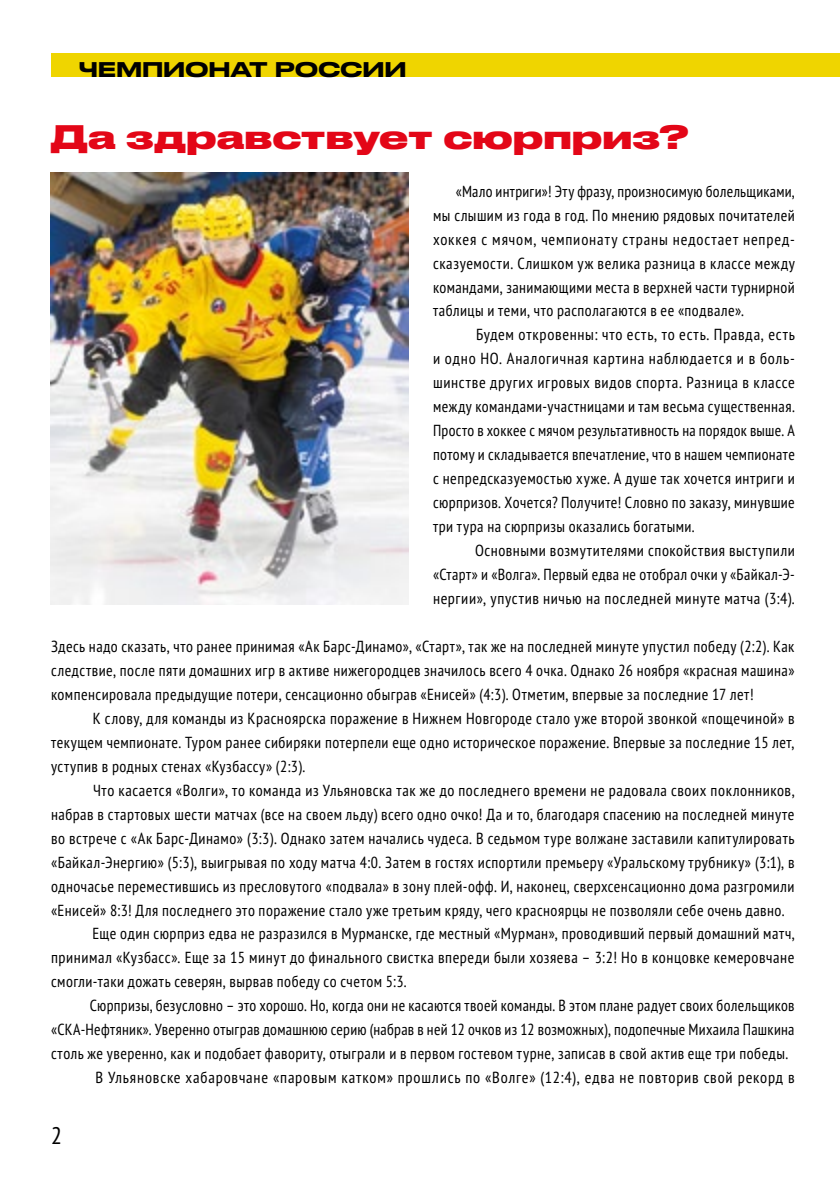
<style>
.page{position:relative;width:840px;height:1191px;background:#fff}
.page>*{position:absolute;margin:0;border:0;box-sizing:border-box;transform-origin:0 0}
.t1{font:700 32px "Druk Wide Cyr";letter-spacing:.025em;color:#e30617}
.t2{font:condensed 24px "PT Sans Pro";color:#000}
.t3{font:500 20px "Druk Wide Cyr";letter-spacing:.025em;color:#000}
.t4{font:condensed 16px/24px "PT Sans Pro";letter-spacing:.03em;color:#000;text-align:justify}
.t5{font:condensed 16px "PT Sans Pro";letter-spacing:.05em;color:#000}
</style>
<div class="page">
<div style="left:51px;top:53px;width:788px;height:24px;background:#efd500"></div>
<img style="left:51px;top:173px;width:357px;height:431px">
<p class="t3" style="left:79px;top:53px;width:328px">Чемпионат России</p>
<h1 class="t1" style="left:51px;top:110px;width:639px">Да здравствует сюрприз?</h1>
<p class="t4" style="left:433px;top:179px;width:363px;text-indent:23px">«Мало интриги»! Эту фразу, произносимую болельщиками, мы слышим из года в год. По мнению рядовых почитателей хоккея с мячом, чемпионату страны недостает непред&shy;сказуемости. Слишком уж велика разница в классе между командами, занимающими места в верхней части турнирной таблицы и теми, что располагаются в ее «подвале».</p>
<p class="t4" style="left:433px;top:322px;width:363px;text-indent:43px">Будем откровенны: что есть, то есть. Правда, есть и одно НО. Аналогичная картина наблюдается и в боль&shy;шинстве других игровых видов спорта. Разница в классе между командами-участницами и там весьма существенная.<br>Просто в хоккее с мячом результативность на порядок выше. А потому и складывается впечатление, что в нашем чемпионате с непредсказуемостью хуже. А душе так хочется интриги и сюрпризов. Хочется? Получите! Словно по заказу, минувшие три тура на сюрпризы оказались богатыми.</p>
<p class="t4" style="left:433px;top:538px;width:363px;text-indent:42px">Основными возмутителями спокойствия выступили «Старт» и «Волга». Первый едва не отобрал очки у «Байкал-Э&shy;нергии», упустив ничью на последней минуте матча (3:4).</p>
<p class="t4" style="left:51px;top:634px;width:744px">Здесь надо сказать, что ранее принимая «Ак Барс-Динамо», «Старт», так же на последней минуте упустил победу (2:2). Как следствие, после пяти домашних игр в активе нижегородцев значилось всего 4 очка. Однако 26 ноября «красная машина» компенсировала предыдущие потери, сенсационно обыграв «Енисей» (4:3). Отметим, впервые за последние 17 лет!</p>
<p class="t4" style="left:51px;top:706px;width:744px;text-indent:42px">К слову, для команды из Красноярска поражение в Нижнем Новгороде стало уже второй звонкой «пощечиной» в текущем чемпионате. Туром ранее сибиряки потерпели еще одно историческое поражение. Впервые за последние 15 лет, уступив в родных стенах «Кузбассу» (2:3).</p>
<p class="t4" style="left:93px;top:777px;width:702px">Что касается «Волги», то команда из Ульяновска так же до последнего времени не радовала своих поклонников,</p>
<p class="t4" style="left:51px;top:801px;width:744px">набрав в стартовых шести матчах (все на своем льду) всего одно очко! Да и то, благодаря спасению на последней минуте</p>
<p class="t4" style="left:51px;top:825px;width:744px">во встрече с «Ак Барс-Динамо» (3:3). Однако затем начались чудеса. В седьмом туре волжане заставили капитулировать</p>
<p class="t4" style="left:51px;top:849px;width:744px">«Байкал-Энергию» (5:3), выигрывая по ходу матча 4:0. Затем в гостях испортили премьеру «Уральскому трубнику» (3:1), в</p>
<p class="t4" style="left:51px;top:873px;width:744px">одночасье переместившись из пресловутого «подвала» в зону плей-офф. И, наконец, сверхсенсационно дома разгромили</p>
<p class="t4" style="left:51px;top:897px;width:734px">«Енисей» 8:3! Для последнего это поражение стало уже третьим кряду, чего красноярцы не позволяли себе очень давно.</p>
<p class="t4" style="left:92px;top:921px;width:703px">Еще один сюрприз едва не разразился в Мурманске, где местный «Мурман», проводивший первый домашний матч,</p>
<p class="t4" style="left:51px;top:945px;width:744px">принимал «Кузбасс». Еще за 15 минут до финального свистка впереди были хозяева – 3:2! Но в концовке кемеровчане</p>
<p class="t4" style="left:51px;top:969px;width:357px">смогли-таки дожать северян, вырвав победу со счетом 5:3.</p>
<p class="t4" style="left:90px;top:993px;width:706px">Сюрпризы, безусловно – это хорошо. Но, когда они не касаются твоей команды. В этом плане радует своих болельщиков</p>
<p class="t4" style="left:51px;top:1017px;width:744px">«СКА-Нефтяник». Уверенно отыграв домашнюю серию (набрав в ней 12 очков из 12 возможных), подопечные Михаила Пашкина</p>
<p class="t4" style="left:51px;top:1041px;width:738px">столь же уверенно, как и подобает фавориту, отыграли и в первом гостевом турне, записав в свой актив еще три победы.</p>
<p class="t5" style="left:95px;top:1067px;width:700px">В Ульяновске хабаровчане «паровым катком» прошлись по «Волге» (12:4), едва не повторив свой рекорд в</p>
<h2 class="t2" style="left:51px;top:1120px;width:12px">2</h2>
</div>
